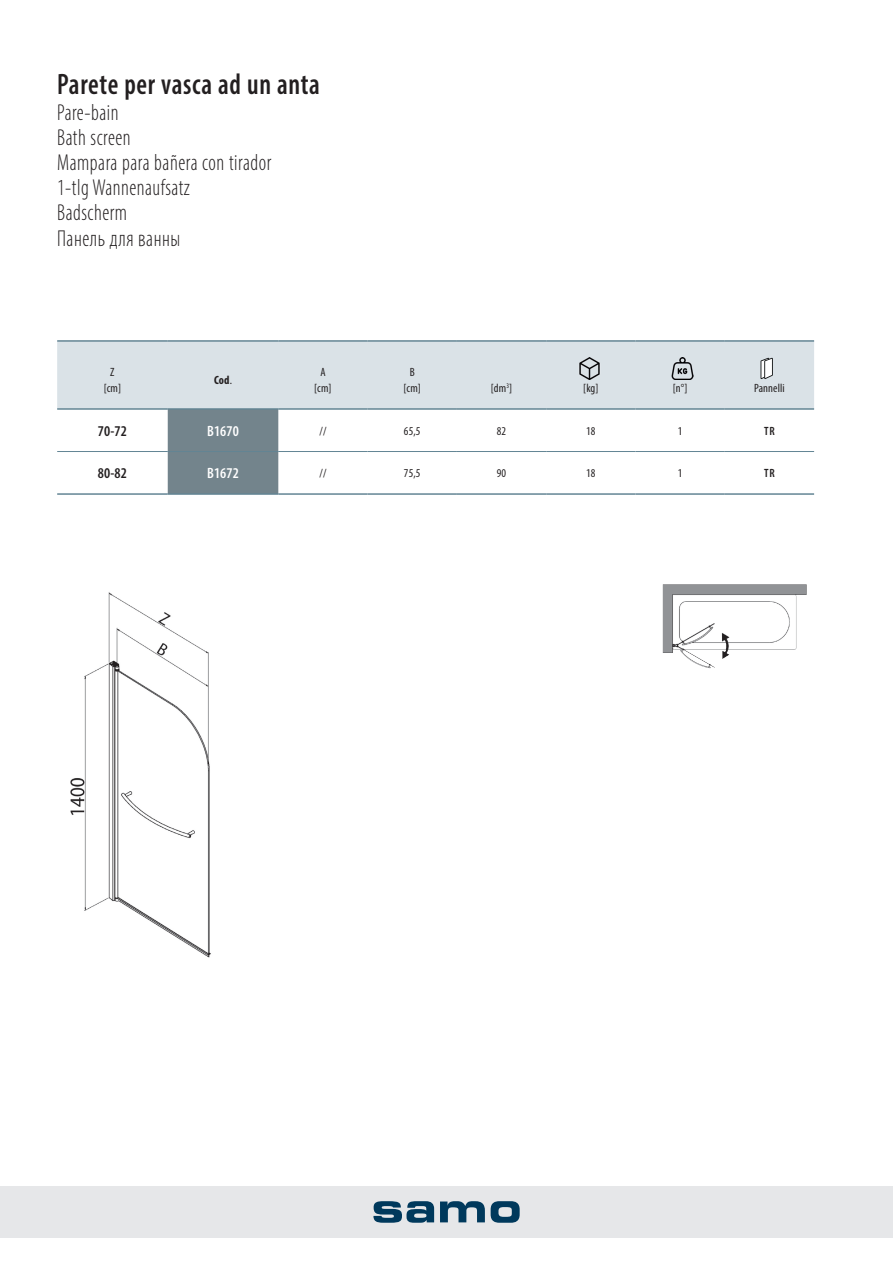
<style>
.page{position:relative;width:893px;height:1263px;background:#fff}
.page>*{position:absolute;margin:0;border:0;box-sizing:border-box;transform-origin:0 0}
.t1{font:600 condensed 29.7px "Myriad Pro";letter-spacing:.025em;color:#231f20;scale:.91 1}
.t2{font:300 condensed 23.1px/25.2px "Myriad Pro";letter-spacing:.025em;color:#231f20;scale:.91 1}
.t3{font:600 condensed 15px "Myriad Pro";letter-spacing:.01em;color:#231f20}
.t4{font:600 condensed 15px "Myriad Pro";letter-spacing:.01em;color:#fff}
.t5{font:condensed 12px/15.8px "Myriad Pro";letter-spacing:.01em;color:#231f20;text-align:center}
.t6{font:700 condensed 12px "Myriad Pro";color:#231f20}
.t7{font:600 condensed 12px "Myriad Pro";color:#231f20}
.s1{font-weight:400}
</style>
<div class="page">
<div style="left:0;top:1186px;width:893px;height:51px;background:#e6e7e9"></div>
<svg style="left:373px;top:1201px;width:61px;height:22px"></svg>
<svg style="left:440px;top:1201px;width:45px;height:21px"></svg>
<svg style="left:491px;top:1201px;width:29px;height:22px"></svg>
<img style="left:663px;top:584px;width:52px;height:84px">
<div style="left:57px;top:342px;width:757px;height:66px;background:#dae2e7"></div>
<div style="left:168px;top:410px;width:110px;height:83px;background:#73848c"></div>
<hr style="left:57px;top:451px;width:111px;height:1px;background:#638594">
<hr style="left:168px;top:451px;width:110px;height:1px;background:#638594">
<hr style="left:278px;top:451px;width:90px;height:1px;background:#638594">
<hr style="left:368px;top:451px;width:89px;height:1px;background:#638594">
<hr style="left:457px;top:451px;width:89px;height:1px;background:#638594">
<hr style="left:546px;top:451px;width:89px;height:1px;background:#638594">
<hr style="left:635px;top:451px;width:90px;height:1px;background:#638594">
<hr style="left:725px;top:451px;width:89px;height:1px;background:#638594">
<hr style="left:57px;top:340px;width:111px;height:2px;background:#638594">
<hr style="left:168px;top:340px;width:110px;height:2px;background:#638594">
<hr style="left:278px;top:340px;width:90px;height:2px;background:#638594">
<hr style="left:368px;top:340px;width:89px;height:2px;background:#638594">
<hr style="left:457px;top:340px;width:89px;height:2px;background:#638594">
<hr style="left:546px;top:340px;width:89px;height:2px;background:#638594">
<hr style="left:635px;top:340px;width:90px;height:2px;background:#638594">
<hr style="left:725px;top:340px;width:89px;height:2px;background:#638594">
<hr style="left:57px;top:408px;width:111px;height:2px;background:#638594">
<hr style="left:168px;top:408px;width:110px;height:2px;background:#638594">
<hr style="left:278px;top:408px;width:90px;height:2px;background:#638594">
<hr style="left:368px;top:408px;width:89px;height:2px;background:#638594">
<hr style="left:457px;top:408px;width:89px;height:2px;background:#638594">
<hr style="left:546px;top:408px;width:89px;height:2px;background:#638594">
<hr style="left:635px;top:408px;width:90px;height:2px;background:#638594">
<hr style="left:725px;top:408px;width:89px;height:2px;background:#638594">
<hr style="left:57px;top:493px;width:111px;height:2px;background:#638594">
<hr style="left:168px;top:493px;width:110px;height:2px;background:#638594">
<hr style="left:278px;top:493px;width:90px;height:2px;background:#638594">
<hr style="left:368px;top:493px;width:89px;height:2px;background:#638594">
<hr style="left:457px;top:493px;width:89px;height:2px;background:#638594">
<hr style="left:546px;top:493px;width:89px;height:2px;background:#638594">
<hr style="left:635px;top:493px;width:90px;height:2px;background:#638594">
<hr style="left:725px;top:493px;width:89px;height:2px;background:#638594">
<img style="left:579px;top:358px;width:21px;height:21px">
<svg style="left:760px;top:358px;width:13px;height:21px"></svg>
<img style="left:672px;top:358px;width:21px;height:21px">
<img style="left:71px;top:592px;width:140px;height:366px">
<p class="t1" style="left:57px;top:66px;width:290px">Parete per vasca ad un anta</p>
<p class="t2" style="left:57px;top:99px;width:237px">Pare-bain<br>Bath screen<br>Mampara para bañera con tirador<br>1-tlg Wannenaufsatz<br>Badscherm<br>Панель для ванны</p>
<p class="t5" style="left:104px;top:364px;width:19px">Z [cm]</p>
<p class="t6" style="left:214px;top:372px;width:19px">Cod<span class="s1">.</span></p>
<p class="t5" style="left:314px;top:364px;width:19px">A [cm]</p>
<p class="t5" style="left:404px;top:364px;width:19px">B [cm]</p>
<p class="t5" style="left:491px;top:380px;width:23px">[ dm <sup>3</sup>]</p>
<p class="t5" style="left:583px;top:380px;width:17px">[kg]</p>
<p class="t5" style="left:673px;top:380px;width:16px">[n°]</p>
<p class="t5" style="left:754px;top:380px;width:32px">Pannelli</p>
<p class="t3" style="left:98px;top:422px;width:31px">70-72</p>
<p class="t4" style="left:207px;top:422px;width:33px">B1670</p>
<p class="t5" style="left:320px;top:423px;width:8px">//</p>
<p class="t5" style="left:404px;top:423px;width:18px">65,5</p>
<p class="t5" style="left:497px;top:423px;width:11px">82</p>
<p class="t5" style="left:586px;top:423px;width:11px">18</p>
<p class="t5" style="left:678px;top:423px;width:6px">1</p>
<p class="t7" style="left:764px;top:424px;width:12px">TR</p>
<p class="t3" style="left:98px;top:464px;width:31px">80-82</p>
<p class="t4" style="left:207px;top:464px;width:33px">B1672</p>
<p class="t5" style="left:320px;top:465px;width:8px">//</p>
<p class="t5" style="left:404px;top:465px;width:18px">75,5</p>
<p class="t5" style="left:497px;top:465px;width:11px">90</p>
<p class="t5" style="left:586px;top:465px;width:11px">18</p>
<p class="t5" style="left:678px;top:465px;width:6px">1</p>
<p class="t7" style="left:764px;top:466px;width:12px">TR</p>
</div>
